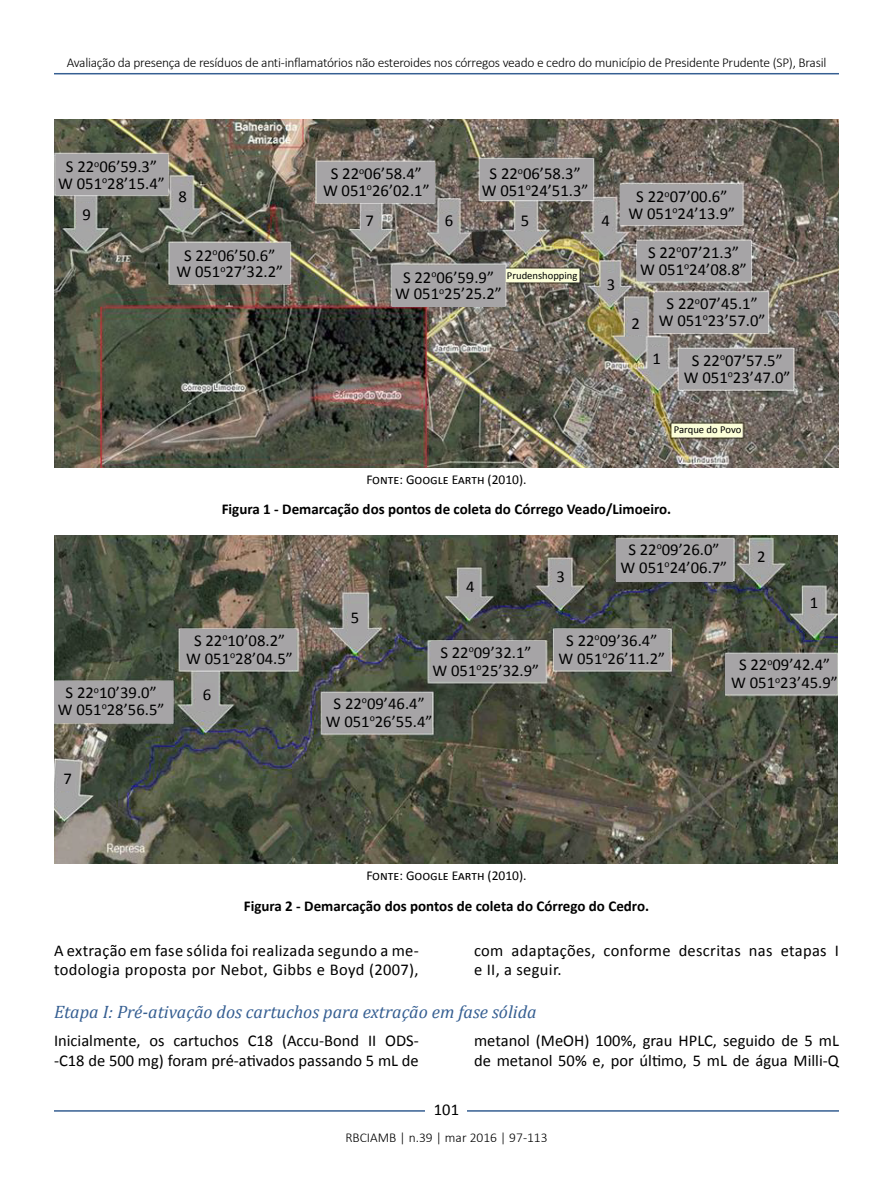
<style>
.page{position:relative;width:893px;height:1191px;background:#fff}
.page>*{position:absolute;margin:0;border:0;box-sizing:border-box;transform-origin:0 0}
.t1{font:italic 18px "Cambria";color:#365f92}
.t2{font:16.65px/16.6px "Calibri";color:#000;text-align:center}
.t3{font:16.5px/18px "Calibri";color:#000;text-align:center}
.t4{font:16.5px/19.5px "Calibri";letter-spacing:.02em;color:#000}
.t5{font:700 15px "Calibri";color:#000}
.t6{font:300 13.5px "Calibri";letter-spacing:-.02em;color:#000}
.t7{font:13.5px "Calibri";color:#000}
.t8{font:300 13.5px "Calibri";color:#000}
.t9{font:10.65px "Calibri";color:#000}
</style>
<div class="page">
<hr style="left:54px;top:73px;width:785px;height:1px;background:#365f92">
<hr style="left:54px;top:1110px;width:785px;height:1px;background:#365f92">
<div style="left:426px;top:1096px;width:41px;height:26px;background:#fff"></div>
<img style="left:54px;top:119px;width:785px;height:348px">
<div style="left:56px;top:154px;width:112px;height:41px;background:#a6a4a6"></div>
<div style="left:170px;top:243px;width:119px;height:41px;background:#a6a4a6"></div>
<div style="left:317px;top:162px;width:117px;height:41px;background:#a6a4a6"></div>
<div style="left:392px;top:266px;width:112px;height:40px;background:#a6a4a6"></div>
<div style="left:480px;top:159px;width:112px;height:41px;background:#a6a4a6"></div>
<div style="left:621px;top:185px;width:121px;height:40px;background:#a6a4a6"></div>
<div style="left:637px;top:241px;width:113px;height:39px;background:#a6a4a6"></div>
<div style="left:654px;top:293px;width:114px;height:39px;background:#a6a4a6"></div>
<div style="left:679px;top:349px;width:114px;height:39px;background:#a6a4a6"></div>
<div style="left:77px;top:203px;width:17px;height:22px;background:#a6a4a6"></div>
<div style="left:174px;top:186px;width:16px;height:22px;background:#a6a4a6"></div>
<div style="left:361px;top:211px;width:17px;height:22px;background:#a6a4a6"></div>
<div style="left:595px;top:214px;width:17px;height:22px;background:#a6a4a6"></div>
<div style="left:601px;top:273px;width:17px;height:22px;background:#a6a4a6"></div>
<div style="left:629px;top:313px;width:16px;height:21px;background:#a6a4a6"></div>
<div style="left:649px;top:347px;width:17px;height:21px;background:#a6a4a6"></div>
<div style="left:440px;top:214px;width:17px;height:22px;background:#a6a4a6"></div>
<div style="left:516px;top:208px;width:17px;height:22px;background:#a6a4a6"></div>
<div style="left:672px;top:424px;width:69px;height:12px;background:#fbfed8"></div>
<div style="left:507px;top:269px;width:72px;height:13px;background:#fbfed8"></div>
<img style="left:54px;top:536px;width:784px;height:328px">
<div style="left:54px;top:681px;width:119px;height:41px;background:#a6a4a6"></div>
<div style="left:58px;top:764px;width:17px;height:27px;background:#a6a4a6"></div>
<div style="left:196px;top:683px;width:19px;height:28px;background:#a6a4a6"></div>
<div style="left:180px;top:630px;width:115px;height:40px;background:#a6a4a6"></div>
<div style="left:323px;top:694px;width:108px;height:38px;background:#a6a4a6"></div>
<div style="left:348px;top:604px;width:18px;height:31px;background:#a6a4a6"></div>
<div style="left:461px;top:575px;width:17px;height:22px;background:#a6a4a6"></div>
<div style="left:552px;top:565px;width:17px;height:21px;background:#a6a4a6"></div>
<div style="left:431px;top:642px;width:113px;height:39px;background:#a6a4a6"></div>
<div style="left:555px;top:630px;width:113px;height:40px;background:#a6a4a6"></div>
<div style="left:616px;top:539px;width:117px;height:43px;background:#a6a4a6"></div>
<div style="left:754px;top:546px;width:14px;height:21px;background:#a6a4a6"></div>
<div style="left:806px;top:592px;width:14px;height:21px;background:#a6a4a6"></div>
<div style="left:725px;top:654px;width:111px;height:40px;background:#a6a4a6"></div>
<p class="t6" style="left:67px;top:54px;width:761px">Avaliação da presença de resíduos de anti‑inflamatórios não esteroides nos córregos veado e cedro do município de Presidente Prudente (SP), Brasil</p>
<p class="t2" style="left:58px;top:157px;width:108px">S 22<sup>o</sup>06’59.3”<br>W 051<sup>o</sup>28’15.4”</p>
<p class="t2" style="left:82px;top:205px;width:10px">9</p>
<p class="t2" style="left:178px;top:188px;width:10px">8</p>
<p class="t2" style="left:176px;top:246px;width:108px">S 22<sup>o</sup>06’50.6”<br>W 051<sup>o</sup>27’32.2”</p>
<p class="t2" style="left:323px;top:164px;width:108px">S 22<sup>o</sup>06’58.4”<br>W 051<sup>o</sup>26’02.1”</p>
<p class="t2" style="left:482px;top:164px;width:108px">S 22<sup>o</sup>06’58.3”<br>W 051<sup>o</sup>24’51.3”</p>
<p class="t2" style="left:366px;top:211px;width:10px">7</p>
<p class="t2" style="left:445px;top:211px;width:10px">6</p>
<p class="t2" style="left:521px;top:211px;width:10px">5</p>
<p class="t2" style="left:601px;top:211px;width:10px">4</p>
<p class="t2" style="left:395px;top:268px;width:108px">S 22<sup>o</sup>06’59.9”<br>W 051<sup>o</sup>25’25.2”</p>
<p class="t9" style="left:507px;top:269px;width:72px">Prudenshopping</p>
<p class="t2" style="left:607px;top:275px;width:10px">3</p>
<p class="t2" style="left:628px;top:188px;width:108px">S 22<sup>o</sup>07’00.6”<br>W 051<sup>o</sup>24’13.9”</p>
<p class="t2" style="left:640px;top:243px;width:108px">S 22<sup>o</sup>07’21.3”<br>W 051<sup>o</sup>24’08.8”</p>
<p class="t2" style="left:659px;top:295px;width:108px">S 22<sup>o</sup>07’45.1”<br>W 051<sup>o</sup>23’57.0”</p>
<p class="t2" style="left:684px;top:351px;width:108px">S 22<sup>o</sup>07’57.5”<br>W 051<sup>o</sup>23’47.0”</p>
<p class="t2" style="left:632px;top:314px;width:10px">2</p>
<p class="t2" style="left:653px;top:349px;width:10px">1</p>
<p class="t3" style="left:58px;top:684px;width:108px;line-height:16.5px">S 22<sup>o</sup>10’39.0”<br>W 051<sup>o</sup>28’56.5”</p>
<p class="t9" style="left:674px;top:423px;width:69px">Parque do Povo</p>
<p class="t7" style="left:366px;top:470px;width:162px">Fonte: Google Earth (2010).</p>
<p class="t5" style="left:222px;top:500px;width:451px">Figura 1 ‑ Demarcação dos pontos de coleta do Córrego Veado/Limoeiro.</p>
<p class="t3" style="left:351px;top:607px;width:10px">5</p>
<p class="t3" style="left:466px;top:576px;width:10px">4</p>
<p class="t3" style="left:556px;top:566px;width:10px">3</p>
<p class="t3" style="left:621px;top:539px;width:108px">S 22<sup>o</sup>09’26.0”<br>W 051<sup>o</sup>24’06.7”</p>
<p class="t3" style="left:757px;top:547px;width:10px">2</p>
<p class="t3" style="left:810px;top:593px;width:10px">1</p>
<p class="t3" style="left:186px;top:630px;width:108px">S 22<sup>o</sup>10’08.2”<br>W 051<sup>o</sup>28’04.5”</p>
<p class="t3" style="left:203px;top:685px;width:10px">6</p>
<p class="t3" style="left:433px;top:642px;width:108px">S 22<sup>o</sup>09’32.1”<br>W 051<sup>o</sup>25’32.9”</p>
<p class="t3" style="left:326px;top:693px;width:108px">S 22<sup>o</sup>09’46.4”<br>W 051<sup>o</sup>26’55.4”</p>
<p class="t3" style="left:558px;top:630px;width:108px">S 22<sup>o</sup>09’36.4”<br>W 051<sup>o</sup>26’11.2”</p>
<p class="t3" style="left:731px;top:655px;width:108px">S 22<sup>o</sup>09’42.4”<br>W 051<sup>o</sup>23’45.9”</p>
<p class="t3" style="left:63px;top:768px;width:10px">7</p>
<p class="t7" style="left:366px;top:867px;width:162px">Fonte: Google Earth (2010).</p>
<p class="t5" style="left:244px;top:896px;width:407px">Figura 2 ‑ Demarcação dos pontos de coleta do Córrego do Cedro.</p>
<p class="t4" style="left:54px;top:940px;width:366px">A extração em fase sólida foi realizada segundo a me&shy;todologia proposta por Nebot, Gibbs e Boyd (2007),</p>
<p class="t4" style="left:474px;top:940px;width:366px">com adaptações, conforme descritas nas etapas I e II, a seguir.</p>
<p class="t1" style="left:54px;top:999px;width:484px">Etapa I: Pré‑ativação dos cartuchos para extração em fase sólida</p>
<p class="t3" style="left:54px;top:1030px;width:366px;line-height:19.5px;text-align:left">Inicialmente, os cartuchos C18 (Accu‑Bond II ODS-‑C18 de 500 mg) foram pré‑ativados passando 5 mL de</p>
<p class="t3" style="left:474px;top:1030px;width:366px;line-height:19.5px;text-align:left">metanol (MeOH) 100%, grau HPLC, seguido de 5 mL de metanol 50% e, por último, 5 mL de água Milli‑Q</p>
<p class="t3" style="left:434px;top:1100px;width:27px">101</p>
<p class="t8" style="left:345px;top:1129px;width:204px">RBCIAMB | n.39 | mar 2016 | 97-113</p>
</div>
